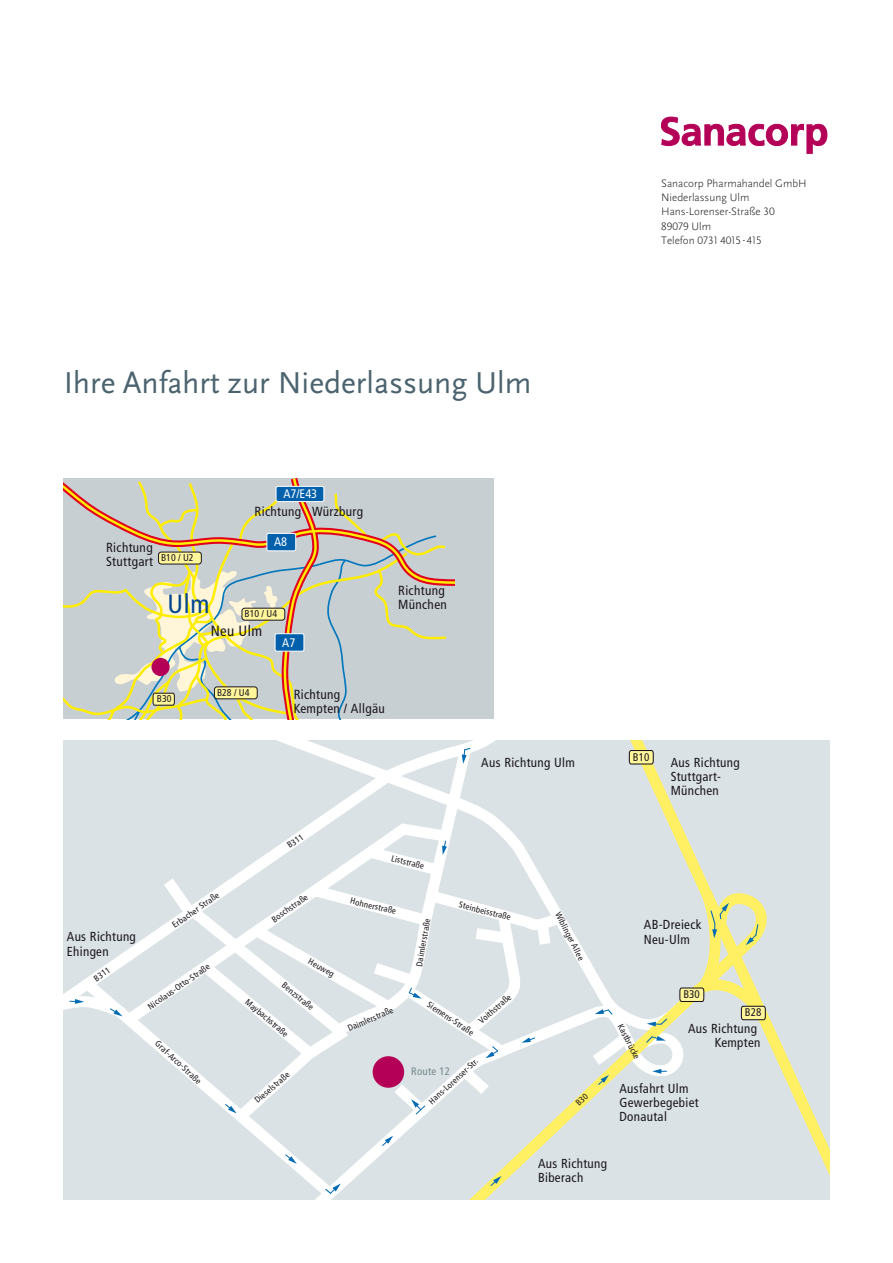
<style>
.page{position:relative;width:893px;height:1263px;background:#fff}
.page>*{position:absolute;margin:0;border:0;box-sizing:border-box;transform-origin:0 0}
.t1{font:31.5px "Scala Sans OT";color:#4b636e}
.t2{font:condensed 26.4px "Frutiger";color:#004591}
.t3{font:condensed 14.85px "Frutiger";letter-spacing:.025em;color:#1a171c}
.t4{font:condensed 13.2px/14.1px "Frutiger";letter-spacing:.025em;color:#1a171c}
.t5{font:condensed 13.05px/14.1px "Frutiger";letter-spacing:.025em;color:#1a171c}
.t6{font:condensed 12.3px "Frutiger";color:#fff}
.t7{font:300 11.25px/14.2px "Scala Sans OT";color:#1a171c}
.t8{font:condensed 11.1px "Frutiger";color:#1a171c}
.t9{font:condensed 10.8px "Frutiger";letter-spacing:.02em;color:#798990}
.t10{font:condensed 9.9px "Frutiger";color:#1a171c}
.t11{font:condensed 8.7px "Frutiger";color:#1a171c}
</style>
<div class="page">
<svg style="left:661px;top:117px;width:166px;height:37px"></svg>
<div style="left:64px;top:741px;width:200px;height:333px;background:#dae2e5"></div>
<div style="left:73px;top:969px;width:161px;height:230px;background:#dae2e5"></div>
<svg style="left:110px;top:814px;width:154px;height:223px;background:#dde4e7"></svg>
<svg style="left:264px;top:741px;width:334px;height:98px;background:#dce4e6"></svg>
<svg style="left:326px;top:741px;width:150px;height:98px"></svg>
<svg style="left:234px;top:1147px;width:135px;height:52px"></svg>
<svg style="left:369px;top:1147px;width:229px;height:52px;background:#dce3dd"></svg>
<div style="left:598px;top:741px;width:231px;height:458px;background:#dae2e5"></div>
<svg style="left:490px;top:1176px;width:11px;height:10px"></svg>
<svg style="left:462px;top:747px;width:10px;height:17px"></svg>
<svg style="left:324px;top:1183px;width:17px;height:12px"></svg>
<svg style="left:285px;top:1154px;width:12px;height:10px"></svg>
<svg style="left:64px;top:996px;width:70px;height:28px"></svg>
<svg style="left:628px;top:749px;width:26px;height:16px"></svg>
<svg style="left:679px;top:878px;width:99px;height:152px;background:#e2e3bb"></svg>
<div style="left:64px;top:478px;width:430px;height:241px;background:#c8cfd3"></div>
<svg style="left:64px;top:478px;width:391px;height:241px"></svg>
<div style="left:151px;top:658px;width:19px;height:18px;background:#b50057;border-radius:50%"></div>
<svg style="left:153px;top:839px;width:515px;height:308px"></svg>
<p class="t7" style="left:661px;top:176px;width:147px">Sanacorp Pharmahandel GmbH<br>Niederlassung Ulm<br>Hans-Lorenser-Straße 30<br>89079 Ulm<br>Telefon 0731 4015 - 415</p>
<h1 class="t1" style="left:64px;top:366px;width:469px">Ihre Anfahrt zur Niederlassung Ulm</h1>
<h3 class="t4" style="left:106px;top:541px;width:48px">Richtung<br>Stuttgart</h3>
<p class="t10" style="left:161px;top:552px;width:34px">B10 / U2</p>
<h3 class="t6" style="left:283px;top:486px;width:35px">A7/E43</h3>
<h3 class="t6" style="left:274px;top:535px;width:15px">A8</h3>
<h3 class="t4" style="left:255px;top:504px;width:110px">Richtung Würzburg</h3>
<h2 class="t2" style="left:168px;top:588px;width:43px">Ulm</h2>
<p class="t10" style="left:245px;top:608px;width:34px">B10 / U4</p>
<h3 class="t3" style="left:211px;top:622px;width:53px">Neu Ulm</h3>
<h3 class="t6" style="left:282px;top:635px;width:15px">A7</h3>
<h3 class="t4" style="left:398px;top:583px;width:50px">Richtung<br>München</h3>
<p class="t10" style="left:157px;top:693px;width:16px">B30</p>
<p class="t10" style="left:217px;top:687px;width:34px">B28 / U4</p>
<h3 class="t4" style="left:294px;top:687px;width:93px">Richtung<br>Kempten / Allgäu</h3>
<h3 class="t5" style="left:481px;top:755px;width:95px">Aus Richtung Ulm</h3>
<p class="t8" style="left:633px;top:750px;width:18px">B10</p>
<h3 class="t5" style="left:671px;top:755px;width:71px">Aus Richtung<br>Stuttgart-<br>München</h3>
<h3 class="t5" style="left:67px;top:930px;width:71px">Aus Richtung<br>Ehingen</h3>
<p class="t11" style="left:92px;top:975px;width:19px;rotate:-35deg">B311</p>
<p class="t11" style="left:170px;top:921px;width:57px;rotate:-35deg">Erbacher Straße</p>
<p class="t11" style="left:146px;top:1003px;width:75px;rotate:-35deg">Nicolaus-Otto-Straße</p>
<p class="t11" style="left:160px;top:1038px;width:60px;rotate:43deg">Graf-Arco-Straße</p>
<p class="t11" style="left:285px;top:842px;width:19px;rotate:-35deg">B311</p>
<p class="t11" style="left:270px;top:916px;width:44px;rotate:-35deg">Boschstraße</p>
<p class="t11" style="left:312px;top:956px;width:30px;rotate:29deg">Heuweg</p>
<p class="t11" style="left:286px;top:980px;width:40px;rotate:39deg">Benzstraße</p>
<p class="t11" style="left:250px;top:997px;width:55px;rotate:40deg">Maybachstraße</p>
<p class="t11" style="left:253px;top:1097px;width:44px;rotate:-40deg">Dieselstraße</p>
<p class="t11" style="left:393px;top:853px;width:35px;rotate:15deg">Liststraße</p>
<p class="t11" style="left:352px;top:895px;width:48px;rotate:14deg">Hohnerstraße</p>
<p class="t11" style="left:460px;top:899px;width:55px;rotate:14deg">Steinbeisstraße</p>
<p class="t11" style="left:414px;top:965px;width:50px;rotate:-80deg">Daimlerstraße</p>
<p class="t11" style="left:346px;top:1024px;width:50px;rotate:-23deg">Daimlerstraße</p>
<p class="t11" style="left:477px;top:1018px;width:41px;rotate:-41deg">Voithstraße</p>
<p class="t11" style="left:431px;top:999px;width:55px;rotate:33deg">Siemens-Straße</p>
<p class="t11" style="left:427px;top:1098px;width:65px;rotate:-42deg">Hans-Lorenser-Str.</p>
<p class="t9" style="left:411px;top:1065px;width:41px">Route 12</p>
<p class="t11" style="left:562px;top:910px;width:54px;rotate:63deg">Wiblinger Allee</p>
<h3 class="t5" style="left:644px;top:918px;width:59px">AB-Dreieck<br>Neu-Ulm</h3>
<p class="t11" style="left:625px;top:1022px;width:40px;rotate:63deg">Kastbrücke</p>
<p class="t8" style="left:683px;top:988px;width:18px">B30</p>
<p class="t8" style="left:745px;top:1006px;width:18px">B28</p>
<h3 class="t5" style="left:688px;top:1022px;width:74px;text-align:right">Aus Richtung<br>Kempten</h3>
<h3 class="t5" style="left:619px;top:1081px;width:81px">Ausfahrt Ulm<br>Gewerbegebiet<br>Donautal</h3>
<h3 class="t5" style="left:538px;top:1156px;width:71px">Aus Richtung<br>Biberach</h3>
</div>
